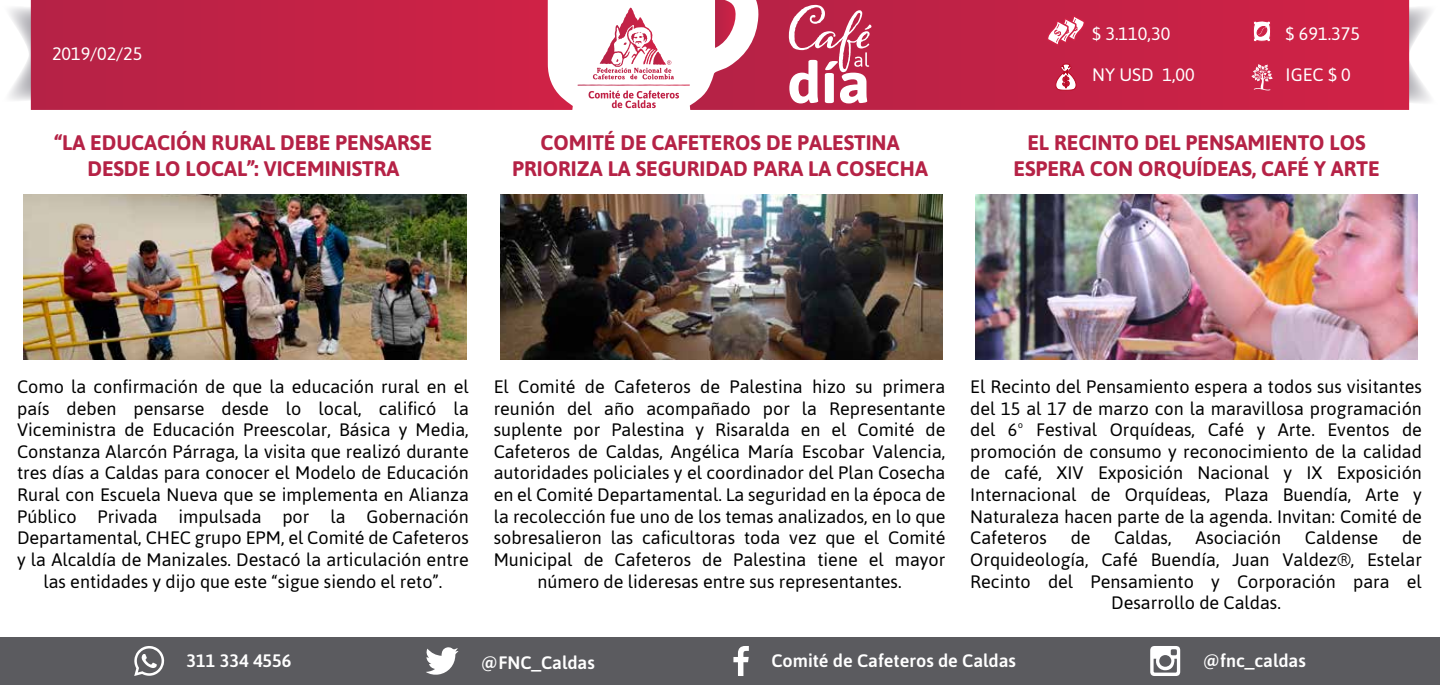
<style>
.page{position:relative;width:1440px;height:685px;background:#fff}
.page>*{position:absolute;margin:0;border:0;box-sizing:border-box;transform-origin:0 0}
.t1{font:700 21px/25.2px "Asap";color:#b52246;text-align:center}
.t2{font:18px/21.6px "Asap";color:#000;text-align:center}
.t3{font:500 18px "Asap";color:#fff}
.t4{font:18px "Asap";color:#fff}
</style>
<div class="page">
<img style="left:24px;top:194px;width:442px;height:165px">
<svg style="left:9px;top:4px;width:22px;height:99px"></svg>
<svg style="left:1409px;top:4px;width:22px;height:101px"></svg>
<svg style="left:31px;top:0;width:542px;height:110px;background:#c42a4d"></svg>
<svg style="left:690px;top:0;width:719px;height:110px;background:#c82f51"></svg>
<svg style="left:577px;top:8px;width:113px;height:100px"></svg>
<div style="left:0;top:636px;width:1440px;height:48px;background:#5b5b5f"></div>
<svg style="left:426px;top:647px;width:32px;height:27px"></svg>
<svg style="left:733px;top:646px;width:16px;height:29px"></svg>
<svg style="left:1150px;top:646px;width:30px;height:29px"></svg>
<svg style="left:134px;top:646px;width:30px;height:29px"></svg>
<svg style="left:789px;top:5px;width:82px;height:98px"></svg>
<img style="left:975px;top:194px;width:443px;height:165px">
<img style="left:500px;top:194px;width:443px;height:165px">
<svg style="left:1253px;top:20px;width:18px;height:22px"></svg>
<svg style="left:1055px;top:64px;width:21px;height:28px"></svg>
<svg style="left:1047px;top:15px;width:38px;height:31px"></svg>
<svg style="left:1251px;top:64px;width:22px;height:26px"></svg>
<p class="t4" style="left:52px;top:42px;width:92px">2019/02/25</p>
<p class="t1" style="left:55px;top:129px;width:379px">“LA EDUCACIÓN RURAL DEBE PENSARSE<br>DESDE LO LOCAL”: VICEMINISTRA</p>
<p class="t4" style="left:1092px;top:22px;width:80px">$ 3.110,30</p>
<p class="t4" style="left:1092px;top:62px;width:104px">NY USD 1,00</p>
<p class="t4" style="left:1286px;top:22px;width:76px">$ 691.375</p>
<p class="t4" style="left:1286px;top:62px;width:67px">IGEC $ 0</p>
<p class="t1" style="left:512px;top:129px;width:417px">COMITÉ DE CAFETEROS DE PALESTINA<br>PRIORIZA LA SEGURIDAD PARA LA COSECHA</p>
<p class="t1" style="left:1014px;top:129px;width:368px">EL RECINTO DEL PENSAMIENTO LOS<br>ESPERA CON ORQUÍDEAS, CAFÉ Y ARTE</p>
<p class="t2" style="left:17px;top:375px;width:453px">Como la confirmación de que la educación rural en el país deben pensarse desde lo local, calificó la Viceministra de Educación Preescolar, Básica y Media, Constanza Alarcón Párraga, la visita que realizó durante tres días a Caldas para conocer el Modelo de Educación Rural con Escuela Nueva que se implementa en Alianza Público Privada impulsada por la Gobernación Departamental, CHEC grupo EPM, el Comité de Cafeteros y la Alcaldía de Manizales. Destacó la articulación entre las entidades y dijo que este “sigue siendo el reto”.</p>
<p class="t2" style="left:494px;top:375px;width:453px">El Comité de Cafeteros de Palestina hizo su primera reunión del año acompañado por la Representante suplente por Palestina y Risaralda en el Comité de Cafeteros de Caldas, Angélica María Escobar Valencia, autoridades policiales y el coordinador del Plan Cosecha en el Comité Departamental. La seguridad en la época de la recolección fue uno de los temas analizados, en lo que sobresalieron las caficultoras toda vez que el Comité Municipal de Cafeteros de Palestina tiene el mayor número de lideresas entre sus representantes.</p>
<p class="t2" style="left:970px;top:375px;width:453px;text-align:justify">El Recinto del Pensamiento espera a todos sus visitantes del 15 al 17 de marzo con la maravillosa programación del 6º Festival Orquídeas, Café y Arte. Eventos de promoción de consumo y reconocimiento de la calidad de café, XIV Exposición Nacional y IX Exposición Internacional de Orquídeas, Plaza Buendía, Arte y Naturaleza hacen parte de la agenda. Invitan: Comité de Cafeteros</p>
<p class="t2" style="left:1071px;top:526px;width:21px">de</p>
<p class="t2" style="left:1114px;top:526px;width:59px">Caldas,</p>
<p class="t2" style="left:1195px;top:526px;width:87px">Asociación</p>
<p class="t2" style="left:1305px;top:526px;width:75px">Caldense</p>
<p class="t2" style="left:1402px;top:526px;width:21px">de</p>
<p class="t2" style="left:970px;top:547px;width:453px">Orquideología, Café Buendía, Juan Valdez®, Estelar</p>
<p class="t2" style="left:970px;top:569px;width:453px">Recinto del Pensamiento y Corporación para el</p>
<p class="t2" style="left:1111px;top:591px;width:171px">Desarrollo de Caldas.</p>
<p class="t3" style="left:187px;top:648px;width:106px">311 334 4556</p>
<p class="t3" style="left:481px;top:650px;width:115px">@FNC_Caldas</p>
<p class="t3" style="left:771px;top:648px;width:246px">Comité de Cafeteros de Caldas</p>
<p class="t3" style="left:1203px;top:647px;width:105px">@fnc_caldas</p>
</div>
